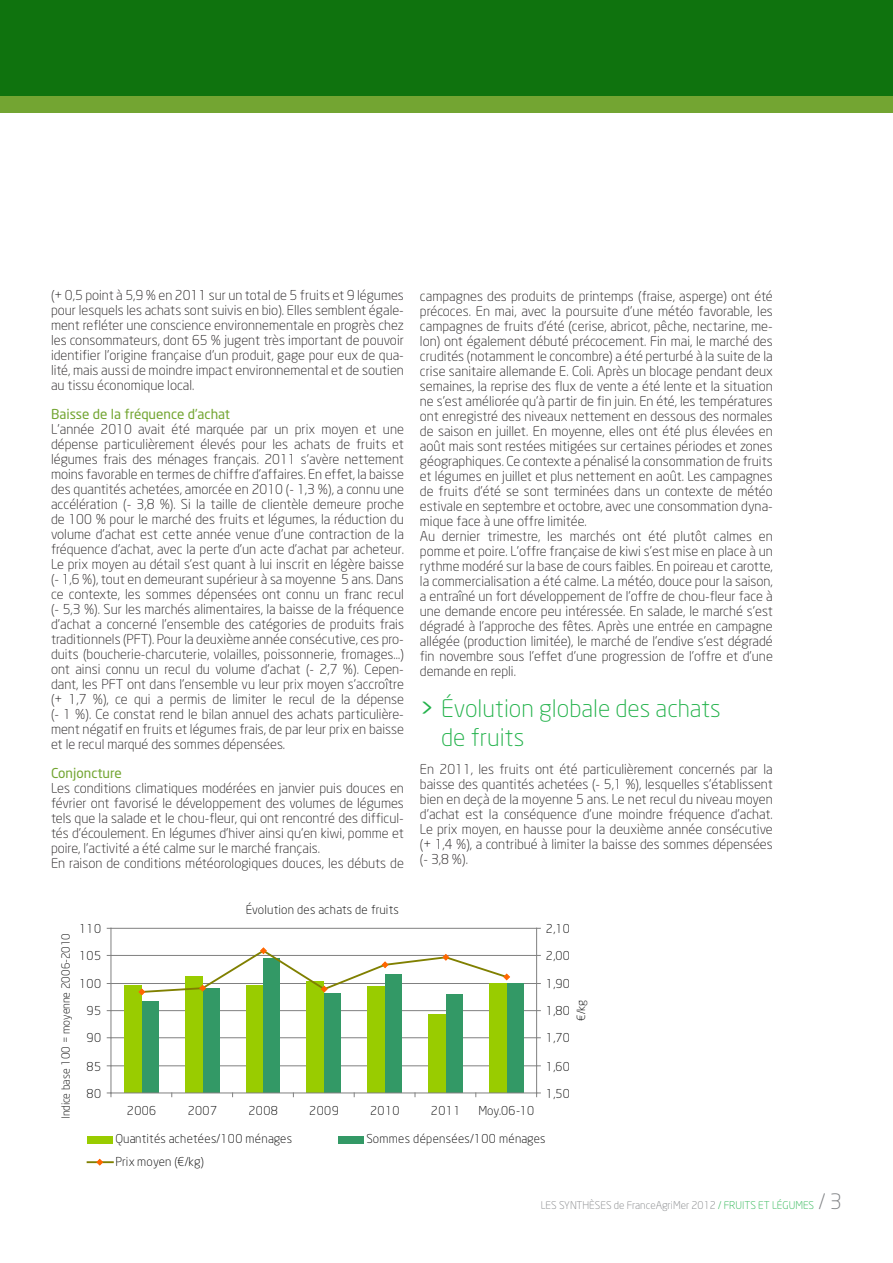
<style>
.page{position:relative;width:893px;height:1263px;background:#fff}
.page>*{position:absolute;margin:0;border:0;box-sizing:border-box;transform-origin:0 0}
.t1{font:300 24px/28.8px "Neo Sans";color:#23b24b}
.texte{font:300 13.5px/15px "Neo Sans";color:#231f20;text-align:justify}
.titre_2{font:13.5px "Neo Sans";color:#73a532}
.t2{font:300 12.15px "Neo Sans";letter-spacing:.025em;color:#000}
.t3{font:300 11.25px "Neo Sans";letter-spacing:.005em;color:#000}
.t4{font:300 10.5px "Neo Sans";color:#808285}
.s1{font-weight:400}
.s2{color:#23b24b}
.s3{font-size:21px}
</style>
<div class="page">
<svg style="left:0;top:0;width:893px;height:113px;background:#1e7a13"></svg>
<hr style="left:111px;top:1065px;width:426px;height:1px;background:#808080">
<hr style="left:111px;top:1037px;width:426px;height:1px;background:#808080">
<hr style="left:111px;top:1010px;width:426px;height:1px;background:#808080">
<hr style="left:111px;top:983px;width:426px;height:1px;background:#808080">
<hr style="left:111px;top:955px;width:426px;height:1px;background:#808080">
<hr style="left:111px;top:928px;width:426px;height:1px;background:#808080">
<div style="left:124px;top:985px;width:18px;height:108px;background:#9c0"></div>
<div style="left:185px;top:977px;width:18px;height:116px;background:#9c0"></div>
<div style="left:246px;top:985px;width:17px;height:108px;background:#9c0"></div>
<div style="left:306px;top:982px;width:18px;height:111px;background:#9c0"></div>
<div style="left:367px;top:986px;width:18px;height:107px;background:#9c0"></div>
<div style="left:428px;top:1014px;width:18px;height:79px;background:#9c0"></div>
<div style="left:489px;top:983px;width:18px;height:110px;background:#9c0"></div>
<div style="left:142px;top:1001px;width:17px;height:92px;background:#396"></div>
<div style="left:203px;top:988px;width:16px;height:105px;background:#396"></div>
<div style="left:263px;top:958px;width:17px;height:135px;background:#396"></div>
<div style="left:324px;top:994px;width:17px;height:99px;background:#396"></div>
<div style="left:385px;top:974px;width:17px;height:119px;background:#396"></div>
<div style="left:446px;top:995px;width:17px;height:98px;background:#396"></div>
<div style="left:507px;top:983px;width:16px;height:110px;background:#396"></div>
<hr style="left:111px;top:928px;width:1px;height:165px;background:#808080">
<hr style="left:111px;top:1093px;width:426px;height:1px;background:#808080">
<hr style="left:536px;top:928px;width:1px;height:165px;background:#808080">
<svg style="left:138px;top:947px;width:372px;height:49px"></svg>
<div style="left:88px;top:1136px;width:25px;height:7px;background:#9c0"></div>
<div style="left:338px;top:1136px;width:26px;height:7px;background:#396"></div>
<hr style="left:88px;top:1161px;width:25px;height:2px;background:#808000">
<svg style="left:96px;top:1158px;width:8px;height:8px"></svg>
<p class="texte" style="left:51px;top:287px;width:354px">(+ 0,5 point à 5,9 % en 2011 sur un total de 5 fruits et 9 légumes pour lesquels les achats sont suivis en bio). Elles semblent égale&shy;ment refléter une conscience environnementale en progrès chez les consommateurs, dont 65 % jugent très important de pouvoir identifier l’origine française d’un produit, gage pour eux de qua&shy;lité, mais aussi de moindre impact environnemental et de soutien au tissu économique local.</p>
<p class="titre_2" style="left:51px;top:405px;width:181px">Baisse de la fréquence d’achat</p>
<p class="texte" style="left:51px;top:421px;width:354px">L’année 2010 avait été marquée par un prix moyen et une dépense particulièrement élevés pour les achats de fruits et légumes frais des ménages français. 2011 s’avère nettement moins favorable en termes de chiffre d’affaires. En effet, la baisse des quantités achetées, amorcée en 2010 (- 1,3 %), a connu une accélération (- 3,8 %). Si la taille de clientèle demeure proche de 100 % pour le marché des fruits et légumes, la réduction du volume d’achat est cette année venue d’une contraction de la fréquence d’achat, avec la perte d’un acte d’achat par acheteur.<br>Le prix moyen au détail s’est quant à lui inscrit en légère baisse (- 1,6 %), tout en demeurant supérieur à sa moyenne 5 ans. Dans ce contexte, les sommes dépensées ont connu un franc recul (- 5,3 %). Sur les marchés alimentaires, la baisse de la fréquence d’achat a concerné l’ensemble des catégories de produits frais traditionnels (PFT). Pour la deuxième année consécutive, ces pro&shy;duits (boucherie-charcuterie, volailles, poissonnerie, fromages…) ont ainsi connu un recul du volume d’achat (- 2,7 %). Cepen&shy;dant, les PFT ont dans l’ensemble vu leur prix moyen s’accroître (+ 1,7 %), ce qui a permis de limiter le recul de la dépense (- 1 %). Ce constat rend le bilan annuel des achats particulière&shy;ment négatif en fruits et légumes frais, de par leur prix en baisse et le recul marqué des sommes dépensées.</p>
<p class="titre_2" style="left:51px;top:764px;width:72px">Conjoncture</p>
<p class="texte" style="left:51px;top:780px;width:354px">Les conditions climatiques modérées en janvier puis douces en février ont favorisé le développement des volumes de légumes tels que la salade et le chou-fleur, qui ont rencontré des difficul&shy;tés d’écoulement. En légumes d’hiver ainsi qu’en kiwi, pomme et poire, l’activité a été calme sur le marché français.</p>
<p class="texte" style="left:51px;top:855px;width:354px">En raison de conditions météorologiques douces, les débuts de</p>
<p class="t2" style="left:246px;top:902px;width:155px">Évolution des achats de fruits</p>
<p class="texte" style="left:420px;top:288px;width:354px">campagnes des produits de printemps (fraise, asperge) ont été précoces. En mai, avec la poursuite d’une météo favorable, les campagnes de fruits d’été (cerise, abricot, pêche, nectarine, me&shy;lon) ont également débuté précocement. Fin mai, le marché des crudités (notamment le concombre) a été perturbé à la suite de la crise sanitaire allemande E. Coli. Après un blocage pendant deux semaines, la reprise des flux de vente a été lente et la situation ne s’est améliorée qu’à partir de fin juin. En été, les températures ont enregistré des niveaux nettement en dessous des normales de saison en juillet. En moyenne, elles ont été plus élevées en août mais sont restées mitigées sur certaines périodes et zones géographiques. Ce contexte a pénalisé la consommation de fruits et légumes en juillet et plus nettement en août. Les campagnes de fruits d’été se sont terminées dans un contexte de météo estivale en septembre et octobre, avec une consommation dyna&shy;mique face à une offre limitée.</p>
<p class="texte" style="left:420px;top:528px;width:354px">Au dernier trimestre, les marchés ont été plutôt calmes en pomme et poire. L’offre française de kiwi s’est mise en place à un rythme modéré sur la base de cours faibles. En poireau et carotte, la commercialisation a été calme. La météo, douce pour la saison, a entraîné un fort développement de l’offre de chou-fleur face à une demande encore peu intéressée. En salade, le marché s’est dégradé à l’approche des fêtes. Après une entrée en campagne allégée (production limitée), le marché de l’endive s’est dégradé fin novembre sous l’effet d’une progression de l’offre et d’une demande en repli.</p>
<p class="t1" style="left:441px;top:694px;width:281px;text-indent:-21px"><span class="s1">&gt;</span> Évolution globale des achats de fruits</p>
<p class="texte" style="left:420px;top:761px;width:354px">En 2011, les fruits ont été particulièrement concernés par la baisse des quantités achetées (- 5,1 %), lesquelles s’établissent bien en deçà de la moyenne 5 ans. Le net recul du niveau moyen d’achat est la conséquence d’une moindre fréquence d’achat.<br>Le prix moyen, en hausse pour la deuxième année consécutive (+ 1,4 %), a contribué à limiter la baisse des sommes dépensées (- 3,8 %).</p>
<p class="t3" style="left:59px;top:1119px;width:188px;rotate:-90deg">Indice base 100 = moyenne 2006-2010</p>
<p class="t2" style="left:79px;top:921px;width:24px">110</p>
<p class="t2" style="left:79px;top:948px;width:24px">105</p>
<p class="t2" style="left:79px;top:976px;width:24px">100</p>
<p class="t2" style="left:87px;top:1004px;width:16px">95</p>
<p class="t2" style="left:87px;top:1031px;width:16px">90</p>
<p class="t2" style="left:87px;top:1059px;width:16px">85</p>
<p class="t2" style="left:87px;top:1086px;width:16px">80</p>
<p class="t2" style="left:546px;top:921px;width:25px">2,10</p>
<p class="t2" style="left:546px;top:948px;width:25px">2,00</p>
<p class="t2" style="left:546px;top:976px;width:25px">1,90</p>
<p class="t3" style="left:574px;top:1021px;width:22px;rotate:-90deg">€/kg</p>
<p class="t2" style="left:546px;top:1004px;width:25px">1,80</p>
<p class="t2" style="left:546px;top:1031px;width:25px">1,70</p>
<p class="t2" style="left:546px;top:1059px;width:25px">1,60</p>
<p class="t2" style="left:127px;top:1104px;width:31px">2006</p>
<p class="t2" style="left:188px;top:1104px;width:31px">2007</p>
<p class="t2" style="left:248px;top:1104px;width:31px">2008</p>
<p class="t2" style="left:309px;top:1104px;width:31px">2009</p>
<p class="t2" style="left:370px;top:1104px;width:31px">2010</p>
<p class="t2" style="left:431px;top:1104px;width:31px">2011</p>
<p class="t2" style="left:479px;top:1104px;width:57px">Moy.06-10</p>
<p class="t2" style="left:546px;top:1086px;width:25px">1,50</p>
<p class="t2" style="left:116px;top:1132px;width:178px">Quantités achetées/100 ménages</p>
<p class="t2" style="left:366px;top:1132px;width:181px">Sommes dépensées/100 ménages</p>
<p class="t2" style="left:116px;top:1154px;width:90px">Prix moyen (€/kg)</p>
<p class="t4" style="left:541px;top:1198px;width:303px">LES SYNTHÈSES de FranceAgriMer 2012 <span class="s2">/ FRUITS ET LÉGUMES</span> <span class="s3">/ 3</span></p>
</div>
